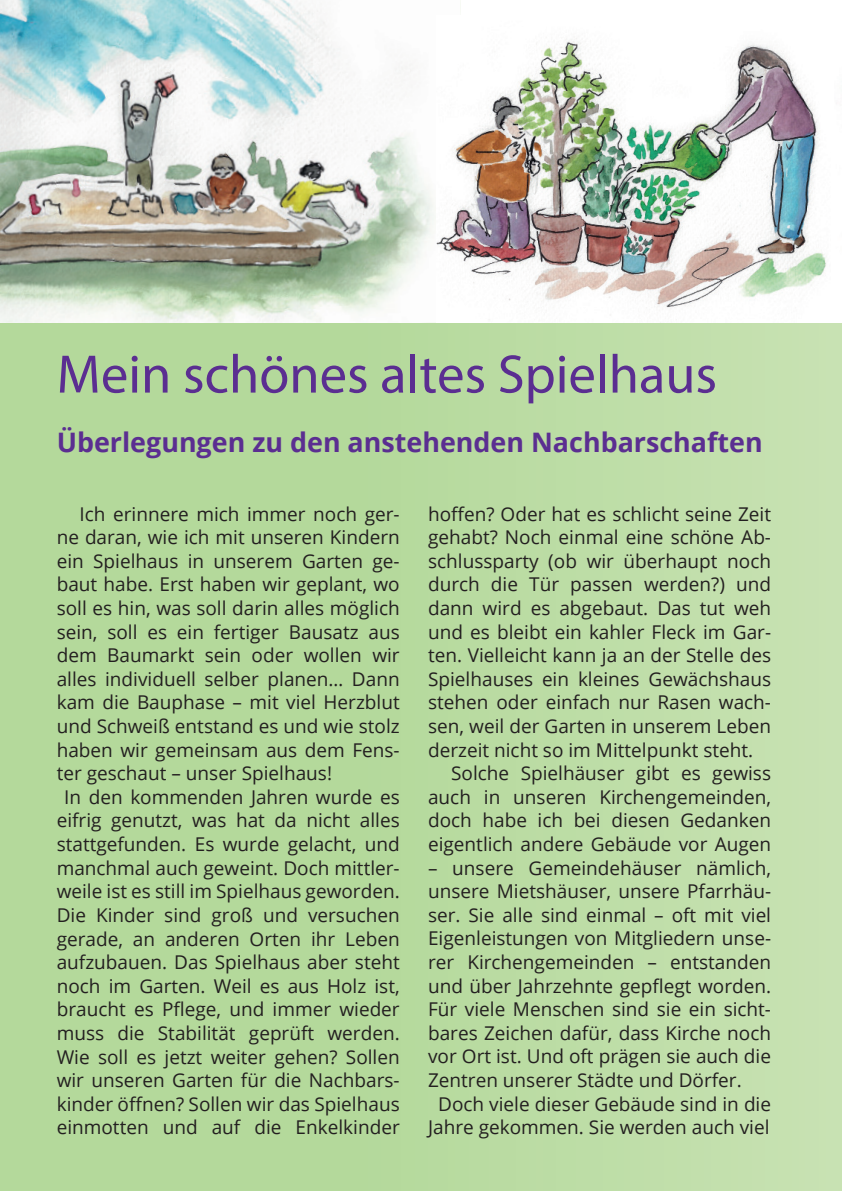
<style>
.page{position:relative;width:842px;height:1191px;background:#fff}
.page>*{position:absolute;margin:0;border:0;box-sizing:border-box;transform-origin:0 0}
.t1{font:54.6px "Myriad Pro";color:#5b2e91}
.t2{font:700 26.8px "Open Sans";color:#5b2e91}
.t3{font:19px "Open Sans";color:#231f20}
</style>
<div class="page">
<img style="left:0;top:0;width:461px;height:323px">
<img style="left:437px;top:16px;width:389px;height:307px">
<div style="left:0;top:323px;width:842px;height:868px;background:linear-gradient(to right,#afd795,#c4e0af)"></div>
<h1 class="t1" style="left:57px;top:340px;width:662px">Mein schönes altes Spielhaus</h1>
<h2 class="t2" style="left:57px;top:423px;width:707px">Überlegungen zu den anstehenden Nachbarschaften</h2>
<p class="t3" style="left:79px;top:500px;width:322px">Ich erinnere mich immer noch ger-</p>
<p class="t3" style="left:57px;top:524px;width:345px">ne daran, wie ich mit unseren Kindern</p>
<p class="t3" style="left:57px;top:548px;width:345px">ein Spielhaus in unserem Garten ge-</p>
<p class="t3" style="left:57px;top:571px;width:345px">baut habe. Erst haben wir geplant, wo</p>
<p class="t3" style="left:57px;top:595px;width:345px">soll es hin, was soll darin alles möglich</p>
<p class="t3" style="left:57px;top:618px;width:345px">sein, soll es ein fertiger Bausatz aus</p>
<p class="t3" style="left:57px;top:642px;width:344px">dem Baumarkt sein oder wollen wir</p>
<p class="t3" style="left:57px;top:666px;width:344px">alles individuell selber planen… Dann</p>
<p class="t3" style="left:57px;top:689px;width:345px">kam die Bauphase – mit viel Herzblut</p>
<p class="t3" style="left:57px;top:713px;width:344px">und Schweiß entstand es und wie stolz</p>
<p class="t3" style="left:57px;top:736px;width:344px">haben wir gemeinsam aus dem Fens-</p>
<p class="t3" style="left:57px;top:760px;width:277px">ter geschaut – unser Spielhaus!</p>
<p class="t3" style="left:64px;top:784px;width:337px">In den kommenden Jahren wurde es</p>
<p class="t3" style="left:57px;top:807px;width:345px">eifrig genutzt, was hat da nicht alles</p>
<p class="t3" style="left:57px;top:831px;width:345px">stattgefunden. Es wurde gelacht, und</p>
<p class="t3" style="left:57px;top:854px;width:344px">manchmal auch geweint. Doch mittler-</p>
<p class="t3" style="left:57px;top:878px;width:345px">weile ist es still im Spielhaus geworden.</p>
<p class="t3" style="left:57px;top:902px;width:344px">Die Kinder sind groß und versuchen</p>
<p class="t3" style="left:57px;top:925px;width:344px">gerade, an anderen Orten ihr Leben</p>
<p class="t3" style="left:57px;top:949px;width:345px">aufzubauen. Das Spielhaus aber steht</p>
<p class="t3" style="left:57px;top:972px;width:344px">noch im Garten. Weil es aus Holz ist,</p>
<p class="t3" style="left:57px;top:996px;width:344px">braucht es Pflege, und immer wieder</p>
<p class="t3" style="left:57px;top:1020px;width:345px">muss die Stabilität geprüft werden.</p>
<p class="t3" style="left:57px;top:1043px;width:345px">Wie soll es jetzt weiter gehen? Sollen</p>
<p class="t3" style="left:57px;top:1067px;width:344px">wir unseren Garten für die Nachbars-</p>
<p class="t3" style="left:57px;top:1090px;width:345px">kinder öffnen? Sollen wir das Spielhaus</p>
<p class="t3" style="left:57px;top:1114px;width:345px">einmotten und auf die Enkelkinder</p>
<p class="t3" style="left:428px;top:500px;width:345px">hoffen? Oder hat es schlicht seine Zeit</p>
<p class="t3" style="left:428px;top:524px;width:344px">gehabt? Noch einmal eine schöne Ab-</p>
<p class="t3" style="left:428px;top:548px;width:344px">schlussparty (ob wir überhaupt noch</p>
<p class="t3" style="left:428px;top:571px;width:345px">durch die Tür passen werden?) und</p>
<p class="t3" style="left:428px;top:595px;width:344px">dann wird es abgebaut. Das tut weh</p>
<p class="t3" style="left:428px;top:618px;width:344px">und es bleibt ein kahler Fleck im Gar-</p>
<p class="t3" style="left:428px;top:642px;width:345px">ten. Vielleicht kann ja an der Stelle des</p>
<p class="t3" style="left:428px;top:666px;width:344px">Spielhauses ein kleines Gewächshaus</p>
<p class="t3" style="left:428px;top:689px;width:344px">stehen oder einfach nur Rasen wach-</p>
<p class="t3" style="left:428px;top:713px;width:344px">sen, weil der Garten in unserem Leben</p>
<p class="t3" style="left:428px;top:736px;width:327px">derzeit nicht so im Mittelpunkt steht.</p>
<p class="t3" style="left:451px;top:760px;width:321px">Solche Spielhäuser gibt es gewiss</p>
<p class="t3" style="left:428px;top:784px;width:345px">auch in unseren Kirchengemeinden,</p>
<p class="t3" style="left:428px;top:807px;width:344px">doch habe ich bei diesen Gedanken</p>
<p class="t3" style="left:428px;top:831px;width:345px">eigentlich andere Gebäude vor Augen</p>
<p class="t3" style="left:428px;top:854px;width:344px">– unsere Gemeindehäuser nämlich,</p>
<p class="t3" style="left:428px;top:878px;width:345px">unsere Mietshäuser, unsere Pfarrhäu-</p>
<p class="t3" style="left:428px;top:902px;width:345px">ser. Sie alle sind einmal – oft mit viel</p>
<p class="t3" style="left:428px;top:925px;width:344px">Eigenleistungen von Mitgliedern unse-</p>
<p class="t3" style="left:428px;top:949px;width:345px">rer Kirchengemeinden – entstanden</p>
<p class="t3" style="left:428px;top:972px;width:344px">und über Jahrzehnte gepflegt worden.</p>
<p class="t3" style="left:428px;top:996px;width:344px">Für viele Menschen sind sie ein sicht-</p>
<p class="t3" style="left:428px;top:1020px;width:344px">bares Zeichen dafür, dass Kirche noch</p>
<p class="t3" style="left:428px;top:1043px;width:344px">vor Ort ist. Und oft prägen sie auch die</p>
<p class="t3" style="left:428px;top:1067px;width:315px">Zentren unserer Städte und Dörfer.</p>
<p class="t3" style="left:438px;top:1090px;width:334px">Doch viele dieser Gebäude sind in die</p>
<p class="t3" style="left:428px;top:1114px;width:343px">Jahre gekommen. Sie werden auch viel</p>
</div>
